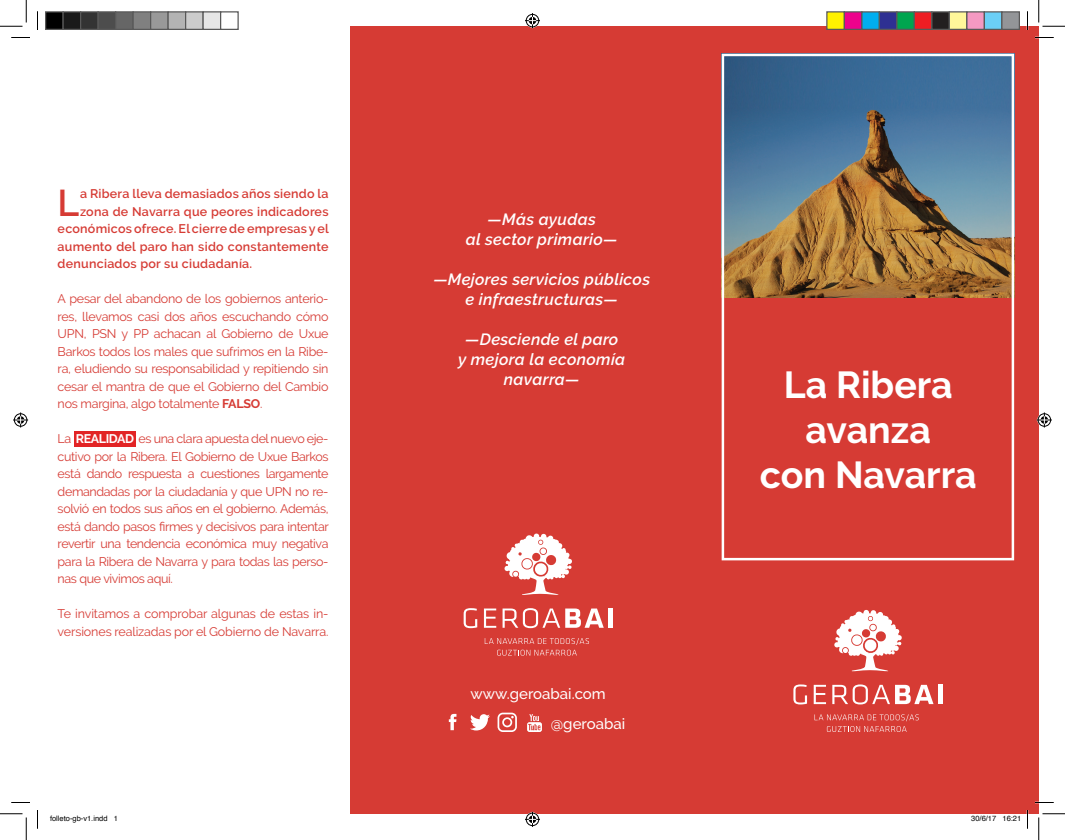
<style>
.page{position:relative;width:1065px;height:840px;background:#fff}
.page>*{position:absolute;margin:0;border:0;box-sizing:border-box;transform-origin:0 0}
.t1{font:700 37.5px/45px "Raleway";color:#fff;text-align:center}
.t2{font:600 37.12px "Raleway";color:#d63b34}
.t3{font:italic 600 16.25px/20px "Raleway";letter-spacing:.02em;color:#fff;text-align:center}
.t4{font:500 15px "Raleway";color:#fff}
.t5{font:12.5px/17.5px "Raleway";letter-spacing:-.02em;color:#d63b34;text-align:justify}
.t6{font:600 12.5px "Raleway";letter-spacing:.02em;color:#d63b34}
.t7{font:7.5px "Helvetica";color:#000}
.s1{font-weight:700}
.s2{font-weight:700;color:#fff}
</style>
<div class="page">
<div style="left:350px;top:26px;width:689px;height:788px;background:#d63b34"></div>
<div style="left:74px;top:431px;width:62px;height:16px;background:#e22425"></div>
<img style="left:725px;top:57px;width:286px;height:241px">
<div style="left:722px;top:54px;width:292px;height:506px;border:2px solid #fff"></div>
<svg style="left:815px;top:714px;width:104px;height:18px"></svg>
<svg style="left:793px;top:684px;width:14px;height:20px"></svg>
<svg style="left:814px;top:685px;width:12px;height:19px"></svg>
<svg style="left:832px;top:684px;width:102px;height:20px"></svg>
<hr style="left:938px;top:685px;width:4px;height:19px;background:#fff">
<svg style="left:834px;top:610px;width:68px;height:62px"></svg>
<svg style="left:449px;top:714px;width:7px;height:16px"></svg>
<svg style="left:470px;top:714px;width:20px;height:16px"></svg>
<svg style="left:498px;top:713px;width:19px;height:19px"></svg>
<svg style="left:527px;top:714px;width:15px;height:18px"></svg>
<svg style="left:485px;top:638px;width:104px;height:18px"></svg>
<svg style="left:464px;top:608px;width:13px;height:20px"></svg>
<svg style="left:484px;top:609px;width:12px;height:19px"></svg>
<svg style="left:503px;top:608px;width:101px;height:20px"></svg>
<div style="left:608px;top:609px;width:5px;height:19px;background:#fff"></div>
<svg style="left:504px;top:533px;width:68px;height:62px"></svg>
<svg style="left:11px;top:37px;width:19px;height:1px"></svg>
<svg style="left:1035px;top:37px;width:19px;height:1px"></svg>
<svg style="left:11px;top:802px;width:19px;height:1px"></svg>
<svg style="left:1035px;top:802px;width:19px;height:1px"></svg>
<svg style="left:37px;top:11px;width:1px;height:19px"></svg>
<svg style="left:37px;top:810px;width:1px;height:19px"></svg>
<svg style="left:1027px;top:11px;width:1px;height:19px"></svg>
<svg style="left:1027px;top:810px;width:1px;height:19px"></svg>
<svg style="left:0;top:0;width:27px;height:27px"></svg>
<svg style="left:0;top:814px;width:27px;height:26px"></svg>
<svg style="left:1039px;top:0;width:26px;height:27px"></svg>
<svg style="left:1039px;top:814px;width:26px;height:26px"></svg>
<svg style="left:525px;top:13px;width:15px;height:15px"></svg>
<svg style="left:525px;top:812px;width:15px;height:15px"></svg>
<svg style="left:13px;top:412px;width:15px;height:16px"></svg>
<svg style="left:1037px;top:412px;width:15px;height:16px"></svg>
<div style="left:46px;top:12px;width:17px;height:17px;background:#000"></div>
<div style="left:45px;top:11px;width:19px;height:19px;border:1px solid #595959"></div>
<div style="left:63px;top:12px;width:18px;height:17px;background:#1a1a1a"></div>
<div style="left:62px;top:11px;width:19px;height:19px;border:1px solid #595959"></div>
<div style="left:81px;top:12px;width:17px;height:17px;background:#333"></div>
<div style="left:80px;top:11px;width:19px;height:19px;border:1px solid #595959"></div>
<div style="left:98px;top:12px;width:18px;height:17px;background:#4d4d4d"></div>
<div style="left:98px;top:11px;width:18px;height:19px;border:1px solid #595959"></div>
<div style="left:116px;top:12px;width:17px;height:17px;background:#666"></div>
<div style="left:115px;top:11px;width:19px;height:19px;border:1px solid #595959"></div>
<div style="left:133px;top:12px;width:18px;height:17px;background:#808080"></div>
<div style="left:132px;top:11px;width:19px;height:19px;border:1px solid #595959"></div>
<div style="left:151px;top:12px;width:17px;height:17px;background:#999"></div>
<div style="left:150px;top:11px;width:19px;height:19px;border:1px solid #595959"></div>
<div style="left:168px;top:12px;width:18px;height:17px;background:#b3b3b3"></div>
<div style="left:168px;top:11px;width:18px;height:19px;border:1px solid #595959"></div>
<div style="left:186px;top:12px;width:17px;height:17px;background:#ccc"></div>
<div style="left:185px;top:11px;width:19px;height:19px;border:1px solid #595959"></div>
<div style="left:203px;top:12px;width:18px;height:17px;background:#e6e6e6"></div>
<div style="left:202px;top:11px;width:19px;height:19px;border:1px solid #595959"></div>
<div style="left:220px;top:11px;width:19px;height:19px;border:1px solid #595959"></div>
<div style="left:827px;top:12px;width:17px;height:17px;background:#fff101"></div>
<div style="left:826px;top:11px;width:19px;height:19px;border:1px solid #595959"></div>
<div style="left:844px;top:12px;width:18px;height:17px;background:#ed028c"></div>
<div style="left:844px;top:11px;width:18px;height:19px;border:1px solid #595959"></div>
<div style="left:862px;top:12px;width:17px;height:17px;background:#00aeef"></div>
<div style="left:861px;top:11px;width:19px;height:19px;border:1px solid #595959"></div>
<div style="left:879px;top:12px;width:18px;height:17px;background:#2e3092"></div>
<div style="left:879px;top:11px;width:19px;height:19px;border:1px solid #595959"></div>
<div style="left:897px;top:12px;width:17px;height:17px;background:#00a54f"></div>
<div style="left:896px;top:11px;width:19px;height:19px;border:1px solid #595959"></div>
<div style="left:914px;top:12px;width:18px;height:17px;background:#ee1d23"></div>
<div style="left:914px;top:11px;width:18px;height:19px;border:1px solid #595959"></div>
<div style="left:932px;top:12px;width:17px;height:17px;background:#231f20"></div>
<div style="left:931px;top:11px;width:19px;height:19px;border:1px solid #595959"></div>
<div style="left:949px;top:12px;width:18px;height:17px;background:#fff79a"></div>
<div style="left:949px;top:11px;width:19px;height:19px;border:1px solid #595959"></div>
<div style="left:967px;top:12px;width:17px;height:17px;background:#f499c2"></div>
<div style="left:966px;top:11px;width:19px;height:19px;border:1px solid #595959"></div>
<div style="left:984px;top:12px;width:18px;height:17px;background:#6bcff6"></div>
<div style="left:984px;top:11px;width:18px;height:19px;border:1px solid #595959"></div>
<div style="left:1002px;top:12px;width:17px;height:17px;background:#939598"></div>
<div style="left:1001px;top:11px;width:19px;height:19px;border:1px solid #595959"></div>
<h2 class="t2" style="left:58px;top:181px;width:23px">L</h2>
<p class="t6" style="left:80px;top:187px;width:250px">a Ribera lleva demasiados años siendo la</p>
<p class="t6" style="left:80px;top:204px;width:250px">zona de Navarra que peores indicadores</p>
<p class="t6" style="left:58px;top:222px;width:273px">económicos ofrece. El cierre de empresas y el</p>
<p class="t6" style="left:58px;top:239px;width:272px">aumento del paro han sido constantemente</p>
<p class="t6" style="left:58px;top:257px;width:196px">denunciados por su ciudadanía.</p>
<p class="t5" style="left:58px;top:290px;width:272px">A pesar del abandono de los gobiernos anterio&shy;res, llevamos casi dos años escuchando cómo UPN, PSN y PP achacan al Gobierno de Uxue Barkos todos los males que sufrimos en la Ribe&shy;ra, eludiendo su responsabilidad y repitiendo sin cesar el mantra de que el Gobierno del Cambio nos margina, algo totalmente <span class="s1">FALSO</span>.</p>
<p class="t5" style="left:58px;top:430px;width:273px">La <span class="s2">REALIDAD</span> es una clara apuesta del nuevo eje&shy;cutivo por la Ribera. El Gobierno de Uxue Barkos está dando respuesta a cuestiones largamente demandadas por la ciudadanía y que UPN no re&shy;solvió en todos sus años en el gobierno. Además, está dando pasos firmes y decisivos para intentar revertir una tendencia económica muy negativa para la Ribera de Navarra y para todas las perso&shy;nas que vivimos aquí.</p>
<p class="t5" style="left:58px;top:605px;width:272px">Te invitamos a comprobar algunas de estas in&shy;versiones realizadas por el Gobierno de Navarra.</p>
<h3 class="t3" style="left:466px;top:209px;width:153px">—Más ayudas<br>al sector primario—</h3>
<h3 class="t3" style="left:433px;top:269px;width:218px">—Mejores servicios públicos e infraestructuras—</h3>
<h3 class="t3" style="left:458px;top:329px;width:168px">—Desciende el paro<br>y mejora la economía navarra—</h3>
<p class="t4" style="left:470px;top:685px;width:137px">www.geroabai.com</p>
<p class="t4" style="left:551px;top:715px;width:76px">@geroabai</p>
<h1 class="t1" style="left:760px;top:362px;width:218px">La Ribera avanza<br>con Navarra</h1>
<p class="t7" style="left:50px;top:813px;width:69px">folleto-gb-v1.indd 1</p>
<p class="t7" style="left:971px;top:813px;width:52px">30/6/17 16:21</p>
</div>
